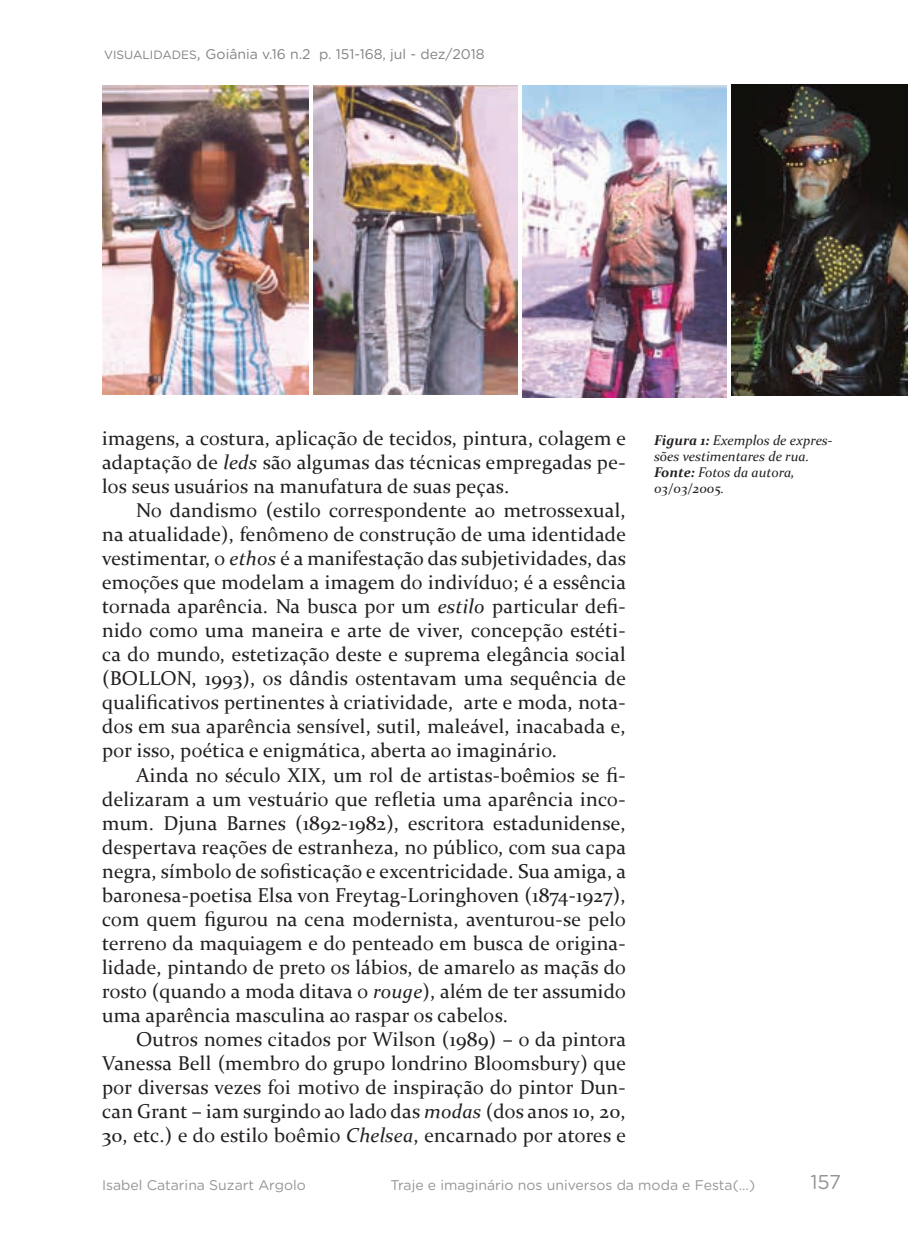
<style>
.page{position:relative;width:908px;height:1248px;background:#fff}
.page>*{position:absolute;margin:0;border:0;box-sizing:border-box;transform-origin:0 0}
.t1{font:20px/24px "Constantia";letter-spacing:.01em;color:#231f20;text-align:justify}
.t2{font:20px "Gotham Rounded";color:#939598}
.t3{font:italic 14px/16px "Constantia";color:#231f20}
.t4{font:14px "Gotham Rounded";color:#939598}
.t5{font:14px "Gotham Rounded";color:#808285}
.s1{font-size:12px}
.s2{font-size:16px}
.s3{font-style:italic}
.s4{font-weight:700}
</style>
<div class="page">
<img style="left:313px;top:85px;width:204px;height:310px">
<img style="left:522px;top:85px;width:204px;height:312px">
<img style="left:731px;top:84px;width:176px;height:312px">
<img style="left:102px;top:85px;width:206px;height:310px">
<p class="t5" style="left:104px;top:44px;width:382px"><span class="s1">VISUALIDADES</span><span class="s2">,</span> Goiânia v.16 n.2 p. 151-168, jul - dez/2018</p>
<p class="t1" style="left:102px;top:425px;width:525px">imagens, a costura, aplicação de tecidos, pintura, colagem e adaptação de <span class="s3">leds</span> são algumas das técnicas empregadas pe&shy;los seus usuários na manufatura de suas peças.</p>
<p class="t1" style="left:102px;top:497px;width:525px;text-indent:34px">No dandismo (estilo correspondente ao metrossexual, na atualidade), fenômeno de construção de uma identidade vestimentar, o <span class="s3">ethos</span> é a manifestação das subjetividades, das emoções que modelam a imagem do indivíduo; é a essência tornada aparência. Na busca por um <span class="s3">estilo</span> particular defi&shy;nido como uma maneira e arte de viver, concepção estéti&shy;ca do mundo, estetização deste e suprema elegância social (BOLLON, 1993), os dândis ostentavam uma sequência de qualificativos pertinentes à criatividade, arte e moda, nota&shy;dos em sua aparência sensível, sutil, maleável, inacabada e, por isso, poética e enigmática, aberta ao imaginário.</p>
<p class="t1" style="left:102px;top:761px;width:525px;text-indent:34px">Ainda no século XIX, um rol de artistas-boêmios se fi&shy;delizaram a um vestuário que refletia uma aparência inco&shy;mum. Djuna Barnes (1892-1982), escritora estadunidense, despertava reações de estranheza, no público, com sua capa negra, símbolo de sofisticação e excentricidade. Sua amiga, a baronesa-poetisa Elsa von Freytag-Loringhoven (1874-1927), com quem figurou na cena modernista, aventurou-se pelo terreno da maquiagem e do penteado em busca de origina&shy;lidade, pintando de preto os lábios, de amarelo as maçãs do rosto (quando a moda ditava o <span class="s3">rouge</span>), além de ter assumido uma aparência masculina ao raspar os cabelos.</p>
<p class="t1" style="left:102px;top:1025px;width:525px;text-indent:34px">Outros nomes citados por Wilson (1989) – o da pintora Vanessa Bell (membro do grupo londrino Bloomsbury) que por diversas vezes foi motivo de inspiração do pintor Dun&shy;can Grant – iam surgindo ao lado das <span class="s3">modas</span> (dos anos 10, 20, 30, etc.) e do estilo boêmio <span class="s3">Chelsea</span>, encarnado por atores e</p>
<p class="t3" style="left:653px;top:432px;width:180px"><span class="s4">Figura 1:</span> Exemplos de expres&shy;sões vestimentares de rua.<br><span class="s4">Fonte:</span> Fotos da autora,<br>03/03/2005.</p>
<p class="t4" style="left:102px;top:1175px;width:205px">Isabel Catarina Suzart Argolo</p>
<p class="t4" style="left:390px;top:1175px;width:366px">Traje e imaginário nos universos da moda e Festa(...)</p>
<p class="t2" style="left:810px;top:1167px;width:32px">157</p>
</div>
